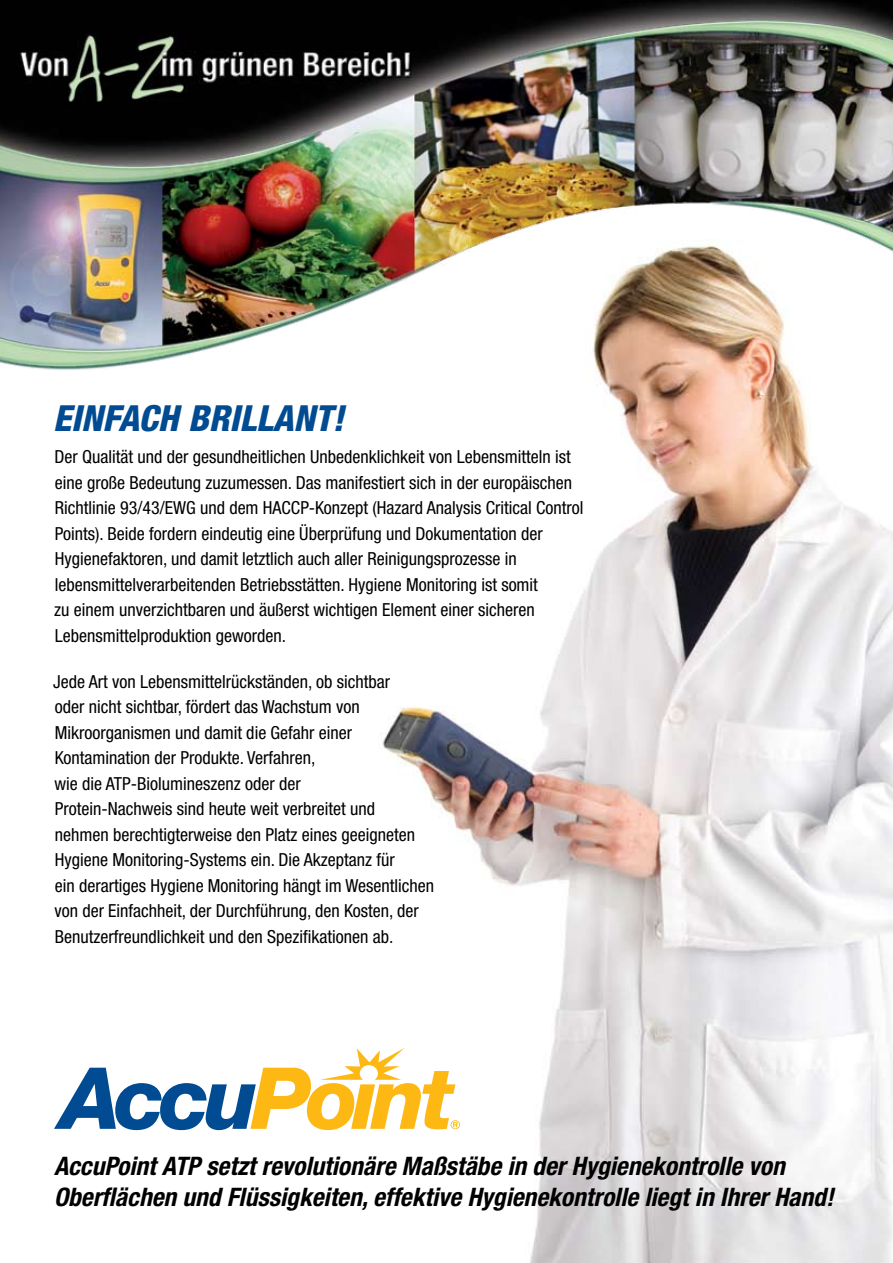
<style>
.page{position:relative;width:893px;height:1263px;background:#fff}
.page>*{position:absolute;margin:0;border:0;box-sizing:border-box;transform-origin:0 0}
.t1{font:italic 800 condensed 36px "Helvetica Neue";color:#004b91}
.t2{font:italic 700 condensed 25.5px/31.5px "Helvetica Neue";color:#000}
.t3{font:condensed 18px/25.5px "Helvetica Neue";color:#000}
</style>
<div class="page">
<img style="left:382px;top:392px;width:511px;height:871px">
<img style="left:0;top:0;width:893px;height:392px">
<svg style="left:54px;top:1048px;width:406px;height:82px"></svg>
<h1 class="t1" style="left:53px;top:396px;width:292px">EINFACH BRILLANT!</h1>
<p class="t3" style="left:54px;top:444px;width:531px">Der Qualität und der gesundheitlichen Unbedenklichkeit von Lebensmitteln ist eine große Bedeutung zuzumessen. Das manifestiert sich in der europäischen Richtlinie 93/43/EWG und dem HACCP-Konzept (Hazard Analysis Critical Control Points). Beide fordern eindeutig eine Überprüfung und Dokumentation der Hygienefaktoren, und damit letztlich auch aller Reinigungsprozesse in lebensmittelverarbeitenden Betriebsstätten. Hygiene Monitoring ist somit<br>zu einem unverzichtbaren und äußerst wichtigen Element einer sicheren Lebensmittelproduktion geworden.</p>
<p class="t3" style="left:53px;top:668px;width:382px">Jede Art von Lebensmittelrückständen, ob sichtbar<br>oder nicht sichtbar, fördert das Wachstum von Mikroorganismen und damit die Gefahr einer Kontamination der Produkte. Verfahren,<br>wie die ATP-Biolumineszenz oder der<br>Protein-Nachweis sind heute weit verbreitet und<br>nehmen berechtigterweise den Platz eines geeigneten Hygiene Monitoring-Systems ein. Die Akzeptanz für<br>ein derartiges Hygiene Monitoring hängt im Wesentlichen von der Einfachheit, der Durchführung, den Kosten, der Benutzerfreundlichkeit und den Spezifikationen ab.</p>
<h2 class="t2" style="left:54px;top:1150px;width:781px">AccuPoint ATP setzt revolutionäre Maßstäbe in der Hygienekontrolle von<br>Oberflächen und Flüssigkeiten, effektive Hygienekontrolle liegt in Ihrer Hand!</h2>
</div>
